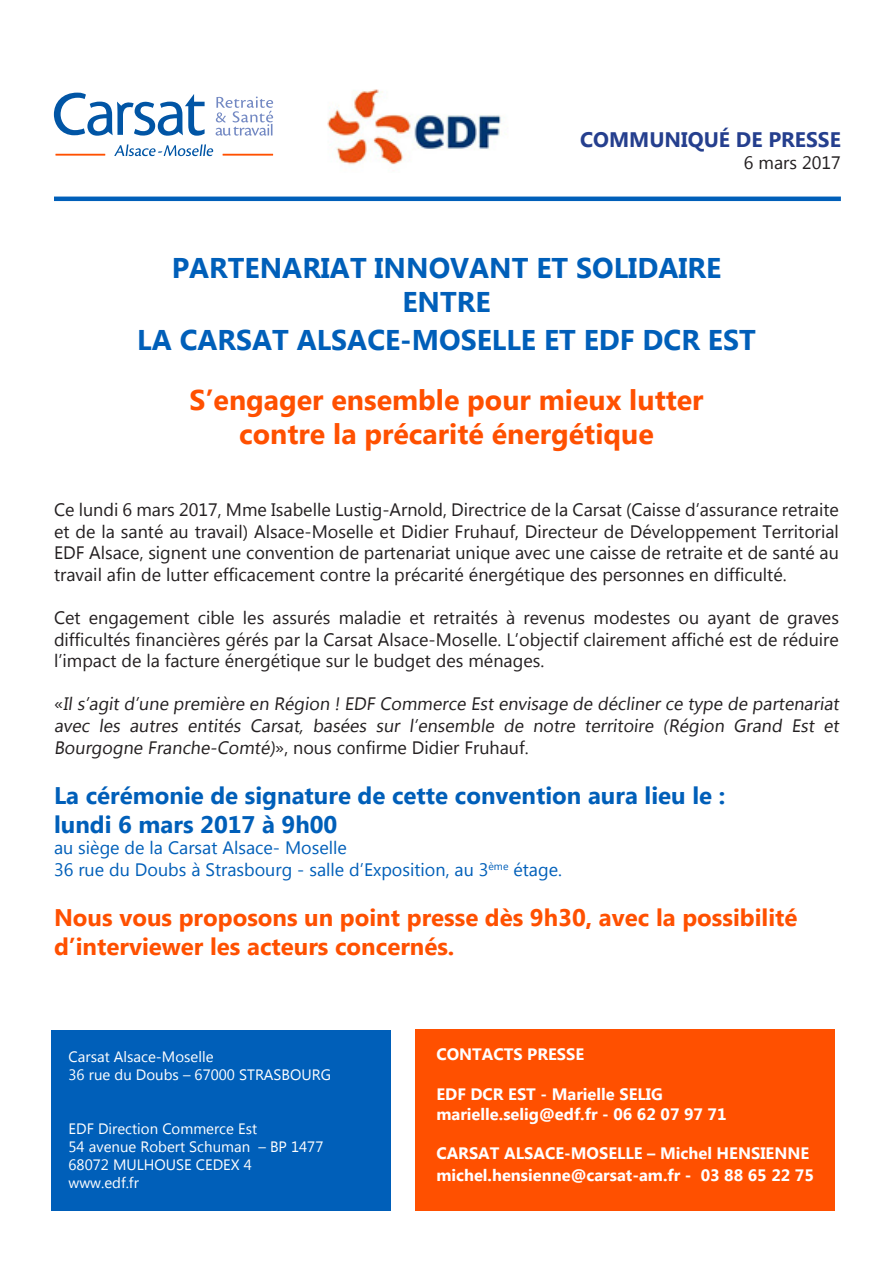
<style>
.page{position:relative;width:893px;height:1263px;background:#fff}
.page>*{position:absolute;margin:0;border:0;box-sizing:border-box;transform-origin:0 0}
.t1{font:700 28.5px "Lao UI";color:#005fb9}
.t2{font:700 28.5px "Lao UI";color:#ff5000}
.t3{font:700 24px/28.8px "Lao UI";color:#ff5000}
.t4{font:700 24px "Lao UI";color:#005fb9}
.t5{font:700 21px "Lao UI";color:#253f8e}
.t6{font:18px/21.6px "Lao UI";color:#231f20;text-align:justify}
.t7{font:18px "Lao UI";color:#005fb9}
.t8{font:700 16.5px "Lao UI";color:#fff}
.t9{font:15px "Lao UI";color:#fff}
</style>
<div class="page">
<img style="left:244px;top:89px;width:263px;height:76px">
<hr style="left:54px;top:197px;width:787px;height:4px;background:#005fb9">
<svg style="left:216px;top:97px;width:57px;height:39px"></svg>
<hr style="left:223px;top:154px;width:50px;height:2px;background:#ff5000">
<hr style="left:55px;top:154px;width:50px;height:2px;background:#ff5000">
<svg style="left:54px;top:93px;width:151px;height:43px"></svg>
<svg style="left:114px;top:144px;width:99px;height:12px"></svg>
<div style="left:415px;top:1029px;width:419px;height:181px;background:#ff5000"></div>
<div style="left:51px;top:1030px;width:340px;height:180px;background:#005fb9"></div>
<p class="t5" style="left:580px;top:126px;width:262px">COMMUNIQUÉ DE PRESSE</p>
<p class="t6" style="left:744px;top:151px;width:98px">6 mars 2017</p>
<p class="t1" style="left:172px;top:249px;width:551px">PARTENARIAT INNOVANT ET SOLIDAIRE</p>
<p class="t1" style="left:402px;top:283px;width:90px">ENTRE</p>
<p class="t1" style="left:137px;top:321px;width:620px">LA CARSAT ALSACE-MOSELLE ET EDF DCR EST</p>
<p class="t2" style="left:189px;top:381px;width:516px">S’engager ensemble pour mieux lutter</p>
<p class="t2" style="left:239px;top:415px;width:416px">contre la précarité énergétique</p>
<p class="t6" style="left:54px;top:498px;width:786px">Ce lundi 6 mars 2017, Mme Isabelle Lustig-Arnold, Directrice de la Carsat (Caisse d’assurance retraite et de la santé au travail) Alsace-Moselle et Didier Fruhauf, Directeur de Développement Territorial EDF Alsace, signent une convention de partenariat unique avec une caisse de retraite et de santé au travail afin de lutter efficacement contre la précarité énergétique des personnes en difficulté.</p>
<p class="t6" style="left:54px;top:606px;width:786px">Cet engagement cible les assurés maladie et retraités à revenus modestes ou ayant de graves difficultés financières gérés par la Carsat Alsace-Moselle. L’objectif clairement affiché est de réduire l’impact de la facture énergétique sur le budget des ménages.</p>
<p class="t6" style="left:54px;top:692px;width:789px">«Il s’agit d’une première en Région ! EDF Commerce Est envisage de décliner ce type de partenariat avec les autres entités Carsat, basées sur l’ensemble de notre territoire (Région Grand Est et Bourgogne Franche-Comté)», nous confirme Didier Fruhauf.</p>
<p class="t4" style="left:54px;top:779px;width:673px">La cérémonie de signature de cette convention aura lieu le :</p>
<p class="t4" style="left:54px;top:808px;width:285px">lundi 6 mars 2017 à 9h00</p>
<p class="t7" style="left:54px;top:836px;width:294px">au siège de la Carsat Alsace- Moselle</p>
<p class="t7" style="left:54px;top:857px;width:510px">36 rue du Doubs à Strasbourg - salle d’Exposition, au 3<sup>ème</sup> étage.</p>
<p class="t3" style="left:54px;top:902px;width:745px">Nous vous proposons un point presse dès 9h30, avec la possibilité d’interviewer les acteurs concernés.</p>
<p class="t9" style="left:69px;top:1046px;width:146px">Carsat Alsace-Moselle</p>
<p class="t9" style="left:69px;top:1064px;width:264px">36 rue du Doubs – 67000 STRASBOURG</p>
<p class="t9" style="left:69px;top:1118px;width:190px">EDF Direction Commerce Est</p>
<p class="t9" style="left:69px;top:1136px;width:256px">54 avenue Robert Schuman – BP 1477</p>
<p class="t9" style="left:69px;top:1154px;width:185px">68072 MULHOUSE CEDEX 4</p>
<p class="t9" style="left:69px;top:1172px;width:72px">www.edf.fr</p>
<p class="t8" style="left:436px;top:1043px;width:149px">CONTACTS PRESSE</p>
<p class="t8" style="left:436px;top:1083px;width:228px">EDF DCR EST - Marielle SELIG</p>
<p class="t8" style="left:436px;top:1103px;width:292px">marielle.selig@edf.fr - 06 62 07 97 71</p>
<p class="t8" style="left:436px;top:1142px;width:374px">CARSAT ALSACE-MOSELLE – Michel HENSIENNE</p>
<p class="t8" style="left:436px;top:1164px;width:379px">michel.hensienne@carsat-am.fr - 03 88 65 22 75</p>
</div>
